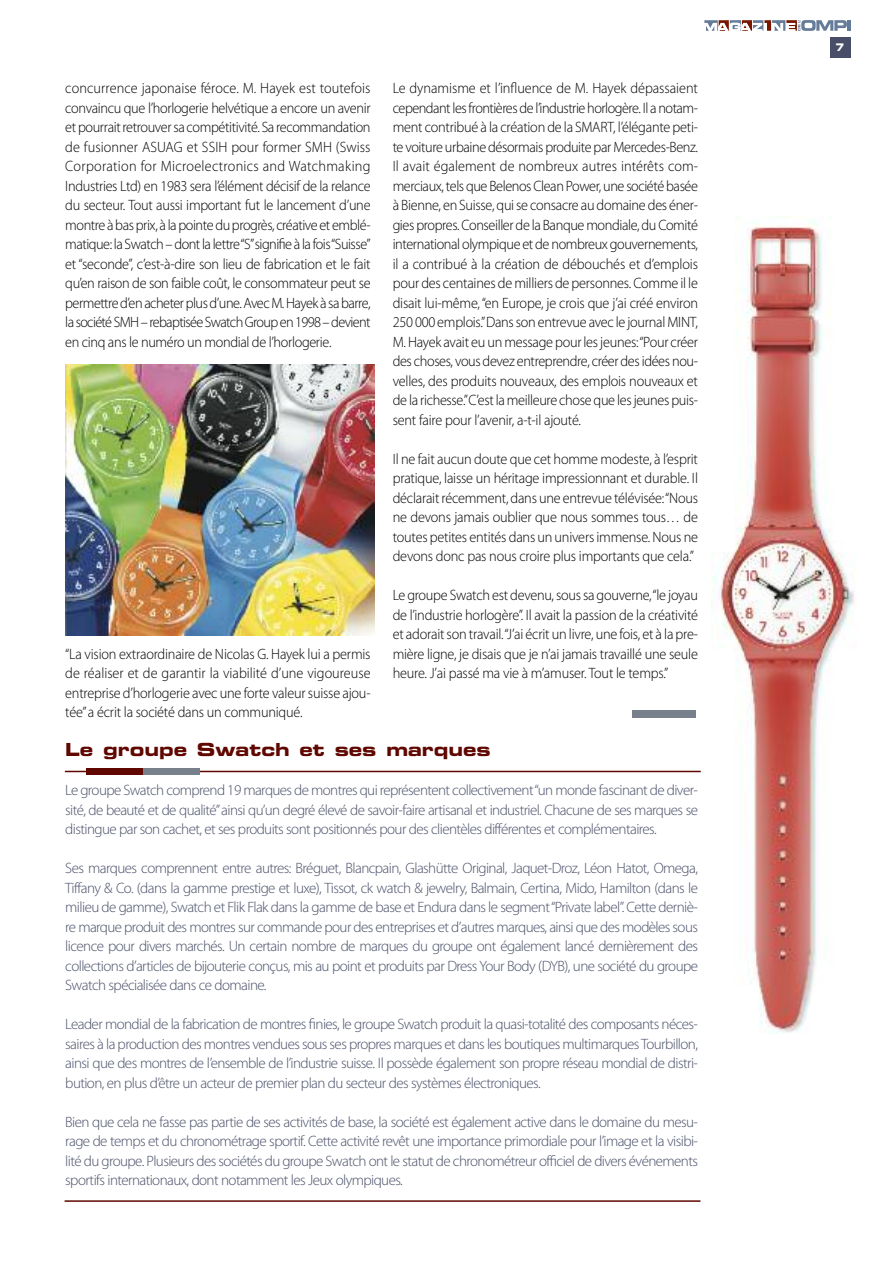
<style>
.page{position:relative;width:893px;height:1263px;background:#fff}
.page>*{position:absolute;margin:0;border:0;box-sizing:border-box;transform-origin:0 0}
.t1{font:18px "Eurostile LT Std Bold Ex 2";color:#5f0700}
.t2{font:300 15px/19.5px "Myriad Pro";letter-spacing:-.015em;color:#000;text-align:justify;scale:.95 1}
.t3{font:300 15px/19.5px "Myriad Pro";letter-spacing:-.04em;color:#484e67;text-align:justify}
.t4{font:10.5px "Eurostile LT Std Bold Ex 2";color:#fff;scale:.85 1}
</style>
<div class="page">
<div style="left:830px;top:38px;width:20px;height:20px;background:#484e67"></div>
<img style="left:712px;top:216px;width:143px;height:817px">
<div style="left:632px;top:710px;width:64px;height:7px;background:#78808b"></div>
<hr style="left:65px;top:771px;width:636px;height:1px;background:#5f0700">
<hr style="left:65px;top:1200px;width:635px;height:2px;background:#5f0700">
<div style="left:86px;top:768px;width:57px;height:6px;background:#5f0700"></div>
<div style="left:143px;top:768px;width:57px;height:6px;background:#78808b"></div>
<img style="left:66px;top:365px;width:308px;height:270px">
<svg style="left:704px;top:20px;width:147px;height:11px"></svg>
<p class="t2" style="left:65px;top:79px;width:323px">concurrence japonaise féroce. M. Hayek est toutefois convaincu que l’horlogerie helvétique a encore un avenir etpourraitretrouversa compétitivité. Sa recommandation de fusionner ASUAG et SSIH pour former SMH (Swiss Corporation for Microelectronics and Watchmaking Industries Ltd) en 1983 sera l’élément décisif de la relance du secteur. Tout aussi important fut le lancement d’une montreàbasprix, à lapointeduprogrès, créativeetemblé&shy;matique: la Swatch–dontla lettre“S”signifieà la fois“Suisse” et “seconde”, c’est-à-dire son lieu de fabrication et le fait qu’en raison de son faible coût, le consommateur peut se permettred’enacheterplusd’une.AvecM.Hayek à sabarre, lasociétéSMH–rebaptiséeSwatchGroupen1998–devient en cinq ans le numéro un mondial de l’horlogerie.</p>
<p class="t2" style="left:65px;top:645px;width:323px">“La vision extraordinaire de Nicolas G. Hayek lui a permis de réaliser et de garantir la viabilité d’une vigoureuse entreprise d’horlogerie avec une forte valeur suisse ajou&shy;tée”a écrit la société dans un communiqué.</p>
<p class="t2" style="left:393px;top:79px;width:323px">Le dynamisme et l’influence de M. Hayek dépassaient cependant les frontières de l’industrie horlogère. Il a notam&shy;ment contribué à la création de la SMART, l’élégante peti&shy;te voiture urbaine désormais produite par Mercedes-Benz.<br>Il avait également de nombreux autres intérêts com&shy;merciaux, tels que Belenos Clean Power, une société basée à Bienne, en Suisse, qui se consacre au domaine des éner&shy;gies propres. Conseiller de la Banque mondiale, du Comité international olympique et de nombreux gouvernements, il a contribué à la création de débouchés et d’emplois pour des centaines de milliers de personnes. Comme il le disait lui-même,“en Europe, je crois que j’ai créé environ 250 000 emplois.”Dans son entrevue avec le journal MINT, M. Hayek avait eu un message pour les jeunes:“Pour créer des choses, vous devez entreprendre, créer des idées nou&shy;velles, des produits nouveaux, des emplois nouveaux et de la richesse.”C’est la meilleure chose que les jeunes puis&shy;sent faire pour l’avenir, a-t-il ajouté.</p>
<p class="t2" style="left:393px;top:450px;width:323px">Il ne fait aucun doute que cet homme modeste, à l’esprit pratique, laisse un héritage impressionnant et durable. Il déclarait récemment, dans une entrevue télévisée:“Nous ne devons jamais oublier que nous sommes tous… de toutes petites entités dans un univers immense. Nous ne devons donc pas nous croire plus importants que cela.”</p>
<p class="t2" style="left:393px;top:586px;width:323px">Le groupe Swatch est devenu, sous sa gouverne,“le joyau de l’industrie horlogère”. Il avait la passion de la créativité et adorait son travail.“J’ai écrit un livre, une fois, et à la pre&shy;mière ligne, je disais que je n’ai jamais travaillé une seule heure. J’ai passé ma vie à m’amuser. Tout le temps.”</p>
<p class="t1" style="left:65px;top:743px;width:427px">Le groupe Swatch et ses marques</p>
<p class="t3" style="left:65px;top:781px;width:634px">Le groupe Swatch comprend 19 marques de montres qui représentent collectivement“un monde fascinant de diver&shy;sité, de beauté et de qualité”ainsi qu’un degré élevé de savoir-faire artisanal et industriel. Chacune de ses marques se distingue par son cachet, et ses produits sont positionnés pour des clientèles différentes et complémentaires.</p>
<p class="t3" style="left:65px;top:859px;width:634px">Ses marques comprennent entre autres: Bréguet, Blancpain, Glashütte Original, Jaquet-Droz, Léon Hatot, Omega, Tiffany &amp; Co. (dans la gamme prestige et luxe), Tissot, ck watch &amp; jewelry, Balmain, Certina, Mido, Hamilton (dans le milieu de gamme), Swatch et Flik Flak dans la gamme de base et Endura dans le segment“Private label”. Cette derniè&shy;re marque produit des montres sur commande pour des entreprises et d’autres marques, ainsi que des modèles sous licence pour divers marchés. Un certain nombre de marques du groupe ont également lancé dernièrement des collections d’articles de bijouterie conçus, mis au point et produits par Dress Your Body (DYB), une société du groupe Swatch spécialisée dans ce domaine.</p>
<p class="t3" style="left:65px;top:1015px;width:634px">Leader mondial de la fabrication de montres finies, le groupe Swatch produit la quasi-totalité des composants néces&shy;saires à la production des montres vendues sous ses propres marques et dans les boutiques multimarquesTourbillon, ainsi que des montres de l’ensemble de l’industrie suisse. Il possède également son propre réseau mondial de distri&shy;bution, en plus d’être un acteur de premier plan du secteur des systèmes électroniques.</p>
<p class="t3" style="left:65px;top:1113px;width:634px">Bien que cela ne fasse pas partie de ses activités de base, la société est également active dans le domaine du mesu&shy;rage de temps et du chronométrage sportif. Cette activité revêt une importance primordiale pour l’image et la visibi&shy;lité du groupe. Plusieurs des sociétés du groupe Swatch ont le statut de chronométreur officiel de divers événements sportifs internationaux, dont notamment les Jeux olympiques.</p>
<p class="t4" style="left:835px;top:43px;width:12px">7</p>
</div>
